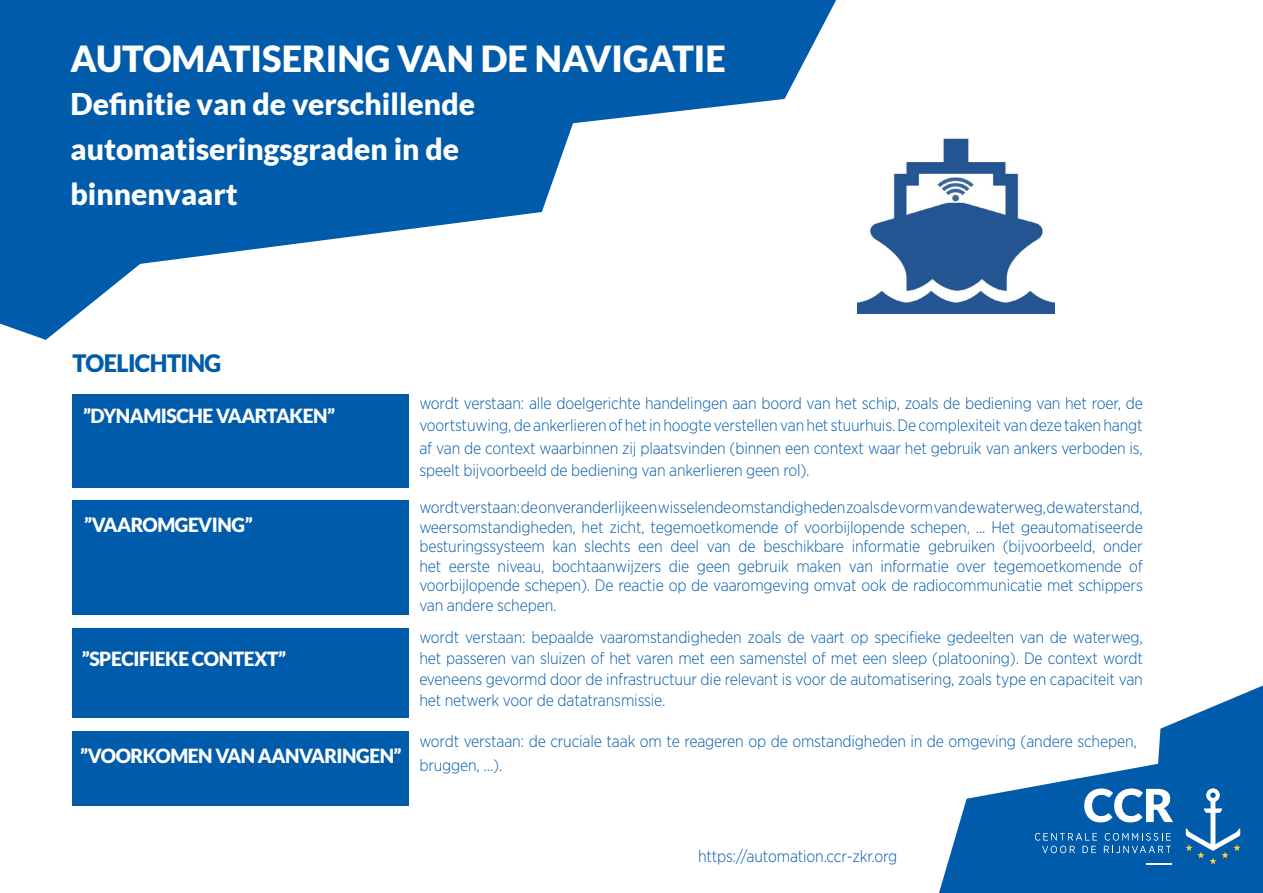
<style>
.page{position:relative;width:1263px;height:893px;background:#fff}
.page>*{position:absolute;margin:0;border:0;box-sizing:border-box;transform-origin:0 0}
.t1{font:900 36px "Lato";color:#fff}
.t2{font:900 30px/45px "Lato";color:#fff}
.t3{font:900 24px "Lato";letter-spacing:-.025em;color:#005baa}
.t4{font:900 19.5px "Lato";letter-spacing:-.025em;color:#fff}
.t5{font:300 16.5px/19.5px "Gotham Narrow";letter-spacing:-.01em;color:#005baa;text-align:justify}
</style>
<div class="page">
<div style="left:72px;top:731px;width:336px;height:74px;background:#005baa"></div>
<div style="left:72px;top:628px;width:336px;height:90px;background:#005baa"></div>
<div style="left:72px;top:500px;width:336px;height:114px;background:#005baa"></div>
<div style="left:72px;top:394px;width:336px;height:94px;background:#005baa"></div>
<svg style="left:245px;top:0;width:327px;height:251px;background:#1f6fb4"></svg>
<svg style="left:0;top:0;width:245px;height:340px;background:#2673b6"></svg>
<svg style="left:452px;top:0;width:384px;height:127px;background:#2271b5"></svg>
<img style="left:857px;top:137px;width:197px;height:176px">
<svg style="left:939px;top:685px;width:324px;height:208px"></svg>
<h1 class="t1" style="left:71px;top:37px;width:657px">AUTOMATISERING VAN DE NAVIGATIE</h1>
<h2 class="t2" style="left:71px;top:81px;width:406px">DEFINITIE VAN DE VERSCHILLENDE<br>AUTOMATISERINGSGRADEN IN DE<br>BINNENVAART</h2>
<h3 class="t3" style="left:73px;top:349px;width:150px">TOELICHTING</h3>
<p class="t4" style="left:83px;top:405px;width:253px">”DYNAMISCHE VAARTAKEN”</p>
<p class="t5" style="left:419px;top:391px;width:725px;line-height:22.5px">wordt verstaan: alle doelgerichte handelingen aan boord van het schip, zoals de bediening van het roer, de voortstuwing, de ankerlieren of het in hoogte verstellen van het stuurhuis. De complexiteit van deze taken hangt af van de context waarbinnen zij plaatsvinden (binnen een context waar het gebruik van ankers verboden is, speelt bijvoorbeeld de bediening van ankerlieren geen rol).</p>
<p class="t4" style="left:84px;top:514px;width:170px">”VAAROMGEVING”</p>
<p class="t4" style="left:82px;top:648px;width:206px">”SPECIFIEKE CONTEXT”</p>
<p class="t4" style="left:80px;top:744px;width:323px">”VOORKOMEN VAN AANVARINGEN”</p>
<p class="t5" style="left:419px;top:497px;width:725px">wordt verstaan: de onveranderlijke en wisselende omstandigheden zoals de vorm van de waterweg, de waterstand, weersomstandigheden, het zicht, tegemoetkomende of voorbijlopende schepen, ... Het geautomatiseerde besturingssysteem kan slechts een deel van de beschikbare informatie gebruiken (bijvoorbeeld, onder het eerste niveau, bochtaanwijzers die geen gebruik maken van informatie over tegemoetkomende of voorbijlopende schepen). De reactie op de vaaromgeving omvat ook de radiocommunicatie met schippers van andere schepen.</p>
<p class="t5" style="left:419px;top:627px;width:725px;line-height:21px">wordt verstaan: bepaalde vaaromstandigheden zoals de vaart op specifieke gedeelten van de waterweg, het passeren van sluizen of het varen met een samenstel of met een sleep (platooning). De context wordt eveneens gevormd door de infrastructuur die relevant is voor de automatisering, zoals type en capaciteit van het netwerk voor de datatransmissie.</p>
<p class="t5" style="left:419px;top:729px;width:719px;line-height:24px">wordt verstaan: de cruciale taak om te reageren op de omstandigheden in de omgeving (andere schepen, bruggen, …).</p>
<p class="t5" style="left:698px;top:846px;width:201px">https://automation.ccr-zkr.org</p>
</div>
